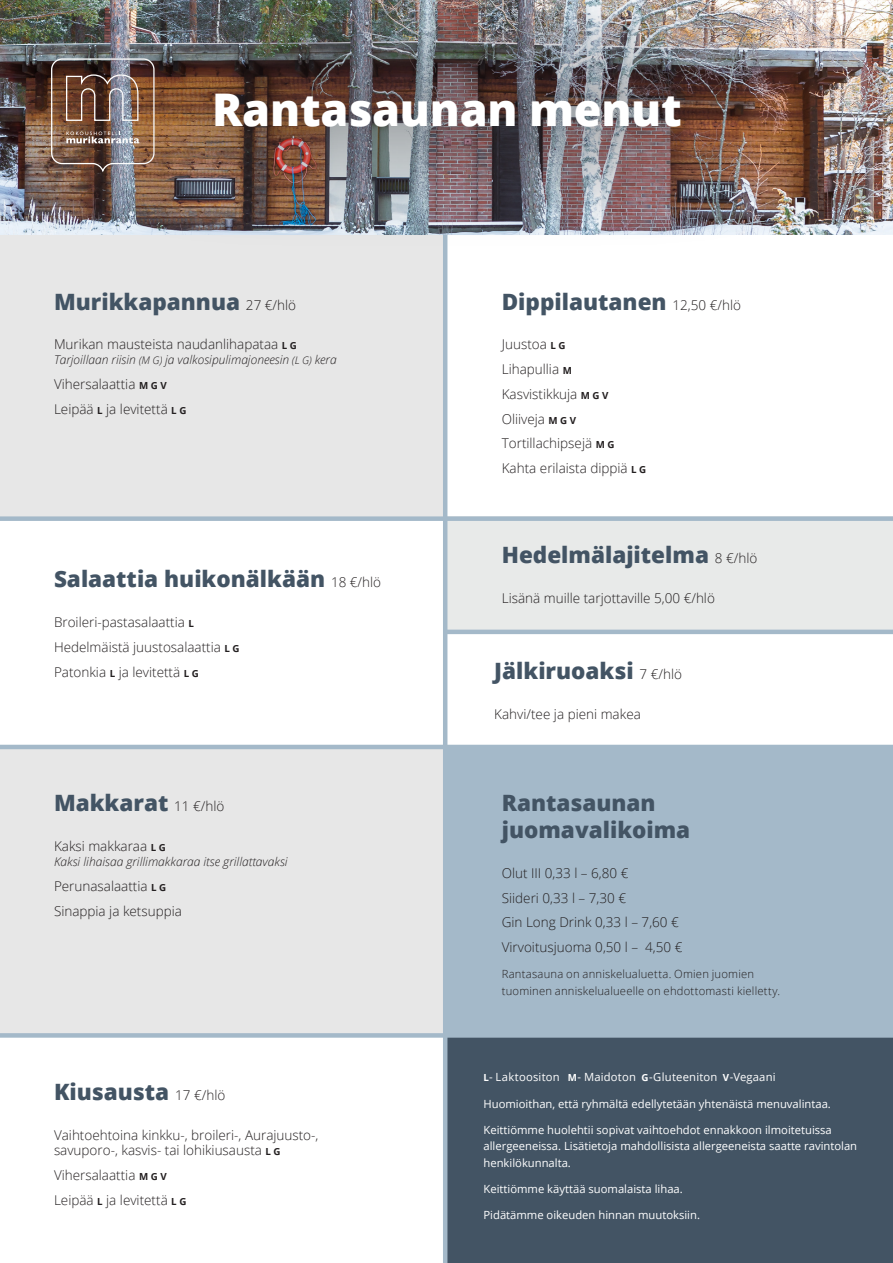
<style>
.page{position:relative;width:893px;height:1263px;background:#fff}
.page>*{position:absolute;margin:0;border:0;box-sizing:border-box;transform-origin:0 0}
.t1{font:800 45px "Open Sans";letter-spacing:-.005em;color:#fff}
.t2{font:800 22.5px/27px "Open Sans";color:#435464}
.t3{font:300 13.5px/15px "Open Sans";color:#231f20}
.t4{font:italic 300 12px "Open Sans";color:#231f20}
.t5{font:11.25px/16.5px "Open Sans";color:#fff}
.t6{font:300 11.25px/16.5px "Open Sans";letter-spacing:.015em;color:#231f20}
.s1{font-weight:300;font-size:13.5px;color:#231f20}
.s2{font-weight:700;font-size:9.75px}
.s3{font-size:10.5px}
</style>
<div class="page">
<div style="left:446px;top:1033px;width:447px;height:230px;background:#435464"></div>
<div style="left:446px;top:516px;width:447px;height:115px;background:#e8eae9"></div>
<div style="left:0;top:234px;width:446px;height:285px;background:#e7e7e7"></div>
<div style="left:0;top:747px;width:448px;height:288px;background:#e7e7e7"></div>
<div style="left:445px;top:747px;width:448px;height:288px;background:#a4b9c9"></div>
<img style="left:0;top:0;width:893px;height:234px">
<img style="left:50px;top:58px;width:51px;height:116px">
<img style="left:101px;top:0;width:693px;height:245px">
<hr style="left:443px;top:234px;width:4px;height:1029px;background:#a4b9c9">
<div style="left:0;top:516px;width:893px;height:5px;background:#a4b9c9"></div>
<hr style="left:0;top:745px;width:893px;height:4px;background:#a4b9c9">
<div style="left:0;top:1033px;width:893px;height:5px;background:#a4b9c9"></div>
<hr style="left:446px;top:630px;width:447px;height:4px;background:#a4b9c9">
<p class="t1" style="left:212px;top:75px;width:471px">Rantasaunan menut</p>
<p class="t2" style="left:54px;top:287px;width:244px">Murikkapannua <span class="s1">27 €/hlö</span></p>
<p class="t3" style="left:54px;top:337px;width:244px">Murikan mausteista naudanlihapataa <span class="s2">L G</span></p>
<p class="t4" style="left:54px;top:352px;width:284px">Tarjoillaan riisin <span class="s3">(M G)</span> ja valkosipulimajoneesin <span class="s3">(L G)</span> kera</p>
<p class="t3" style="left:54px;top:376px;width:114px">Vihersalaattia <span class="s2">M G V</span></p>
<p class="t3" style="left:54px;top:401px;width:134px">Leipää <span class="s2">L</span> ja levitettä <span class="s2">L G</span></p>
<p class="t2" style="left:54px;top:564px;width:329px">Salaattia huikonälkään <span class="s1">18 €/hlö</span></p>
<p class="t3" style="left:54px;top:614px;width:142px">Broileri-pastasalaattia <span class="s2">L</span></p>
<p class="t3" style="left:54px;top:639px;width:187px">Hedelmäistä juustosalaattia <span class="s2">L G</span></p>
<p class="t3" style="left:54px;top:664px;width:146px">Patonkia <span class="s2">L</span> ja levitettä <span class="s2">L G</span></p>
<p class="t2" style="left:54px;top:788px;width:172px">Makkarat <span class="s1">11 €/hlö</span></p>
<p class="t3" style="left:54px;top:838px;width:113px">Kaksi makkaraa <span class="s2">L G</span></p>
<p class="t4" style="left:54px;top:854px;width:235px">Kaksi lihaisaa grillimakkaraa itse grillattavaksi</p>
<p class="t3" style="left:54px;top:878px;width:114px">Perunasalaattia <span class="s2">L G</span></p>
<p class="t3" style="left:54px;top:903px;width:130px">Sinappia ja ketsuppia</p>
<p class="t2" style="left:54px;top:1077px;width:173px">Kiusausta <span class="s1">17 €/hlö</span></p>
<p class="t3" style="left:54px;top:1127px;width:266px">Vaihtoehtoina kinkku-, broileri-, Aurajuusto-, savuporo-, kasvis- tai lohikiusausta <span class="s2">L G</span></p>
<p class="t3" style="left:54px;top:1167px;width:114px">Vihersalaattia <span class="s2">M G V</span></p>
<p class="t3" style="left:54px;top:1192px;width:134px">Leipää <span class="s2">L</span> ja levitettä <span class="s2">L G</span></p>
<p class="t2" style="left:502px;top:287px;width:241px">Dippilautanen <span class="s1">12,50 €/hlö</span></p>
<p class="t3" style="left:502px;top:337px;width:65px">Juustoa <span class="s2">L G</span></p>
<p class="t3" style="left:502px;top:361px;width:72px">Lihapullia <span class="s2">M</span></p>
<p class="t3" style="left:502px;top:386px;width:108px">Kasvistikkuja <span class="s2">M G V</span></p>
<p class="t3" style="left:502px;top:411px;width:76px">Oliiveja <span class="s2">M G V</span></p>
<p class="t3" style="left:502px;top:436px;width:114px">Tortillachipsejä <span class="s2">M G</span></p>
<p class="t3" style="left:502px;top:460px;width:146px">Kahta erilaista dippiä <span class="s2">L G</span></p>
<p class="t2" style="left:502px;top:540px;width:257px">Hedelmälajitelma <span class="s1">8 €/hlö</span></p>
<p class="t3" style="left:502px;top:590px;width:215px">Lisänä muille tarjottaville 5,00 €/hlö</p>
<p class="t2" style="left:494px;top:656px;width:189px">Jälkiruoaksi <span class="s1">7 €/hlö</span></p>
<p class="t3" style="left:494px;top:706px;width:148px">Kahvi/tee ja pieni makea</p>
<p class="t2" style="left:502px;top:788px;width:190px">Rantasaunan juomavalikoima</p>
<p class="t3" style="left:502px;top:865px;width:128px">Olut III 0,33 l – 6,80 €</p>
<p class="t3" style="left:502px;top:890px;width:126px">Siideri 0,33 l – 7,30 €</p>
<p class="t3" style="left:502px;top:914px;width:179px">Gin Long Drink 0,33 l – 7,60 €</p>
<p class="t3" style="left:502px;top:939px;width:182px">Virvoitusjuoma 0,50 l – 4,50 €</p>
<p class="t6" style="left:502px;top:966px;width:280px">Rantasauna on anniskelualuetta. Omien juomien tuominen anniskelualueelle on ehdottomasti kielletty.</p>
<p class="t5" style="left:483px;top:1069px;width:294px"><span class="s2">L</span>- Laktoositon <span class="s2">M</span>- Maidoton <span class="s2">G</span>-Gluteeniton <span class="s2">V</span>-Vegaani</p>
<p class="t5" style="left:483px;top:1095px;width:349px">Huomioithan, että ryhmältä edellytetään yhtenäistä menuvalintaa.</p>
<p class="t5" style="left:483px;top:1121px;width:375px">Keittiömme huolehtii sopivat vaihtoehdot ennakkoon ilmoitetuissa allergeeneissa. Lisätietoja mahdollisista allergeeneista saatte ravintolan henkilökunnalta.</p>
<p class="t5" style="left:483px;top:1180px;width:201px">Keittiömme käyttää suomalaista lihaa.</p>
<p class="t5" style="left:483px;top:1207px;width:218px">Pidätämme oikeuden hinnan muutoksiin.</p>
</div>
